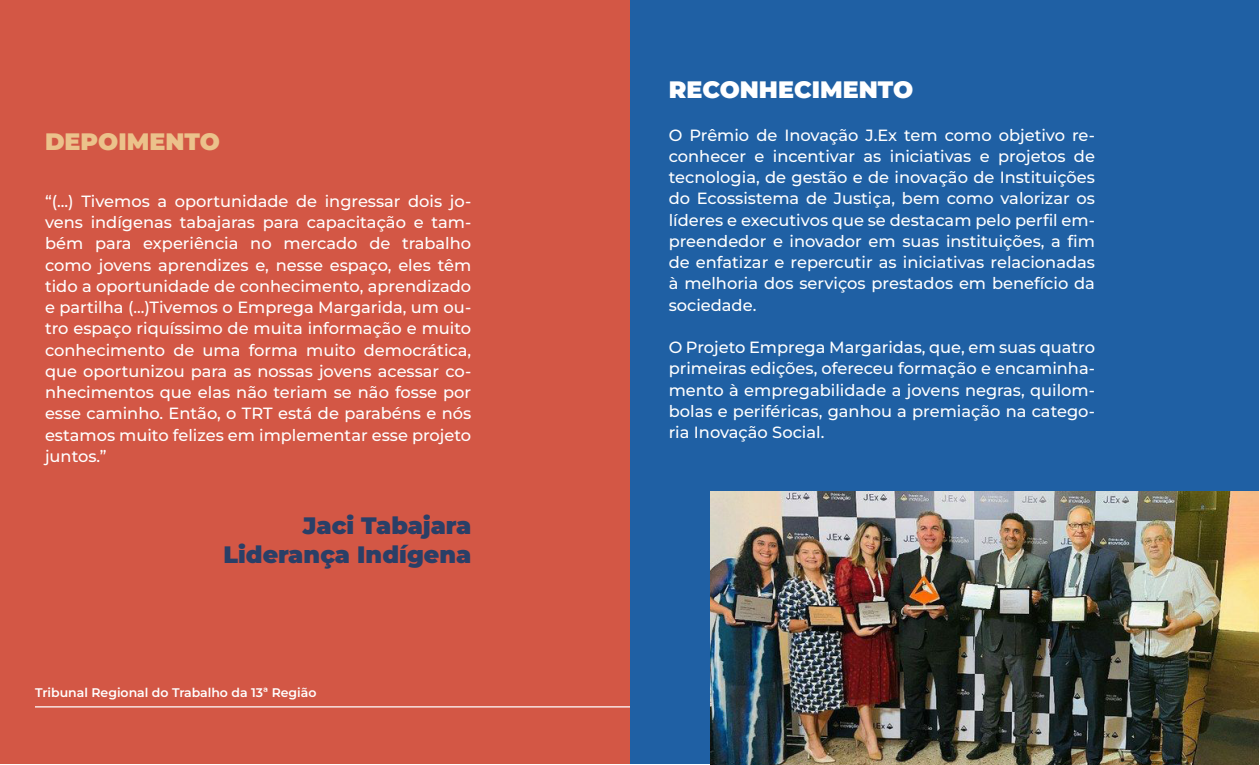
<style>
.page{position:relative;width:1260px;height:765px;background:#fff}
.page>*{position:absolute;margin:0;border:0;box-sizing:border-box;transform-origin:0 0}
.t1{font:900 23.75px "Montserrat";color:#2a3f67}
.t2{font:900 23.75px "Montserrat";color:#fff}
.t3{font:900 23.75px "Montserrat";color:#ebc28b}
.t4{font:500 16.25px/21.2px "Montserrat";color:#fff;text-align:justify}
.t5{font:600 12.5px "Montserrat";color:#fff}
</style>
<div class="page">
<div style="left:630px;top:0;width:629px;height:764px;background:#1f60a4"></div>
<div style="left:0;top:0;width:630px;height:764px;background:#d35745"></div>
<img style="left:710px;top:492px;width:549px;height:273px">
<hr style="left:35px;top:706px;width:595px;height:2px;background:#fff">
<p class="t3" style="left:45px;top:124px;width:176px">DEPOIMENTO</p>
<p class="t4" style="left:45px;top:190px;width:428px">“(...) Tivemos a oportunidade de ingressar dois jo&shy;vens indígenas tabajaras para capacitação e tam&shy;bém para experiência no mercado de trabalho como jovens aprendizes e, nesse espaço, eles têm tido a oportunidade de conhecimento, aprendizado e partilha (...)Tivemos o Emprega Margarida, um ou&shy;tro espaço riquíssimo de muita informação e muito conhecimento de uma forma muito democrática, que oportunizou para as nossas jovens acessar co&shy;nhecimentos que elas não teriam se não fosse por esse caminho. Então, o TRT está de parabéns e nós estamos muito felizes em implementar esse projeto juntos.”</p>
<p class="t1" style="left:303px;top:508px;width:170px">Jaci Tabajara</p>
<p class="t1" style="left:224px;top:536px;width:249px">Liderança Indígena</p>
<p class="t5" style="left:35px;top:684px;width:283px">Tribunal Regional do Trabalho da 13ª Região</p>
<p class="t2" style="left:669px;top:72px;width:246px">RECONHECIMENTO</p>
<p class="t4" style="left:669px;top:124px;width:428px">O Prêmio de Inovação J.Ex tem como objetivo re&shy;conhecer e incentivar as iniciativas e projetos de tecnologia, de gestão e de inovação de Instituições do Ecossistema de Justiça, bem como valorizar os líderes e executivos que se destacam pelo perfil em&shy;preendedor e inovador em suas instituições, a fim de enfatizar e repercutir as iniciativas relacionadas à melhoria dos serviços prestados em benefício da sociedade.</p>
<p class="t4" style="left:669px;top:336px;width:428px">O Projeto Emprega Margaridas, que, em suas quatro primeiras edições, ofereceu formação e encaminha&shy;mento à empregabilidade a jovens negras, quilom&shy;bolas e periféricas, ganhou a premiação na catego&shy;ria Inovação Social.</p>
</div>
